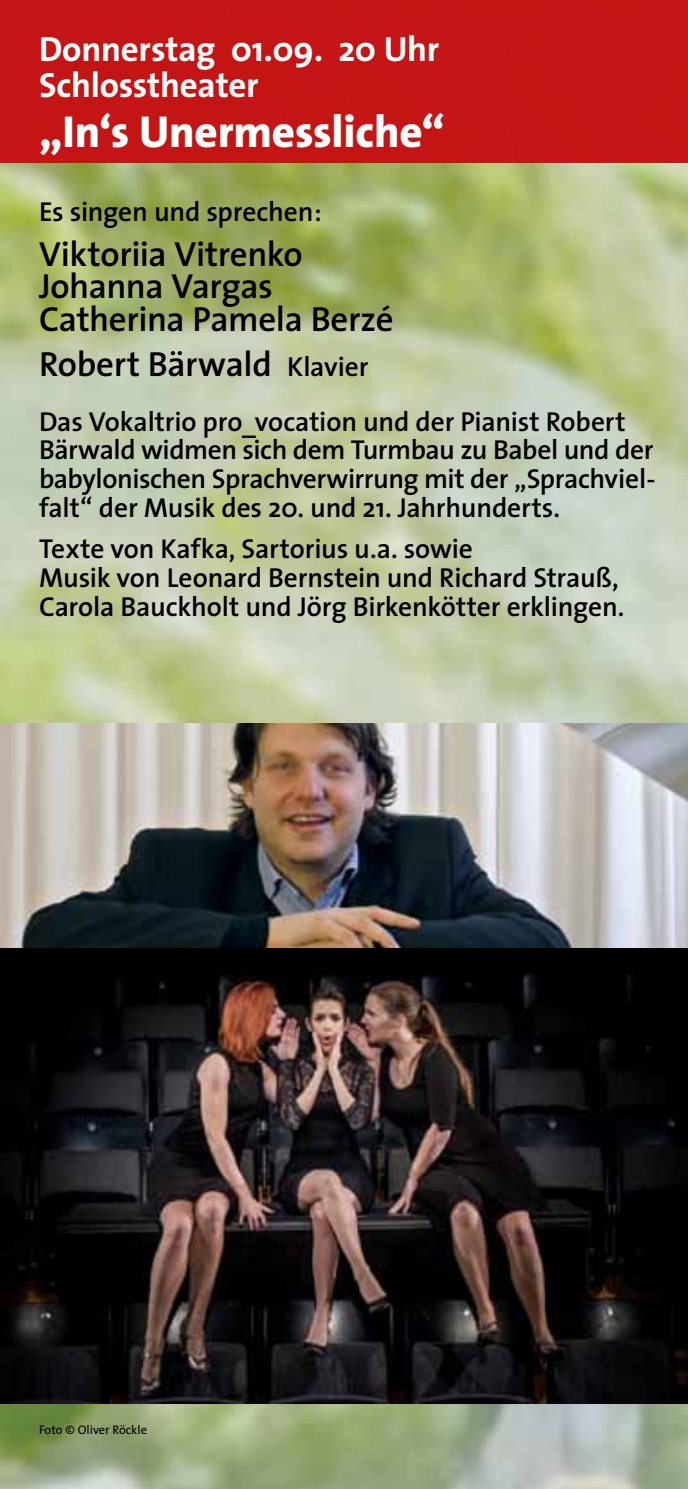
<style>
.page{position:relative;width:688px;height:1489px;background:#fff}
.page>*{position:absolute;margin:0;border:0;box-sizing:border-box;transform-origin:0 0}
.t1{font:800 45px "The Sans";letter-spacing:-.005em;color:#fff}
.t2{font:600 35px/32.5px "The Sans";letter-spacing:-.01em;color:#000}
.t3{font:700 35px/36px "The Sans";letter-spacing:-.01em;color:#fff}
.t4{font:600 27.5px/28.8px "The Sans";letter-spacing:-.01em;color:#000}
.t5{font:12.5px "The Sans";color:#000}
.s1{font-size:27.5px}
</style>
<div class="page">
<img style="left:0;top:163px;width:687px;height:1325px">
<img style="left:0;top:723px;width:687px;height:680px">
<div style="left:0;top:0;width:687px;height:163px;background:#c51415"></div>
<p class="t3" style="left:39px;top:30px;width:401px">Donnerstag 01.09. 20 Uhr<br>Schlosstheater</p>
<h1 class="t1" style="left:39px;top:94px;width:407px">„In‘s Unermessliche“</h1>
<p class="t4" style="left:39px;top:196px;width:284px">Es singen und sprechen:</p>
<p class="t2" style="left:39px;top:236px;width:356px">Viktoriia Vitrenko<br>Johanna Vargas<br>Catherina Pamela Berzé</p>
<p class="t2" style="left:39px;top:347px;width:331px">Robert Bärwald <span class="s1">Klavier</span></p>
<p class="t4" style="left:39px;top:406px;width:618px">Das Vokaltrio pro_vocation und der Pianist Robert Bärwald widmen sich dem Turmbau zu Babel und der babylonischen Sprachverwirrung mit der „Sprachviel&shy;falt“ der Musik des 20. und 21. Jahrhunderts.</p>
<p class="t4" style="left:39px;top:534px;width:586px">Texte von Kafka, Sartorius u.a. sowie<br>Musik von Leonard Bernstein und Richard Strauß,<br>Carola Bauckholt und Jörg Birkenkötter erklingen.</p>
<p class="t5" style="left:39px;top:1419px;width:109px">Foto © Oliver Röckle</p>
</div>
